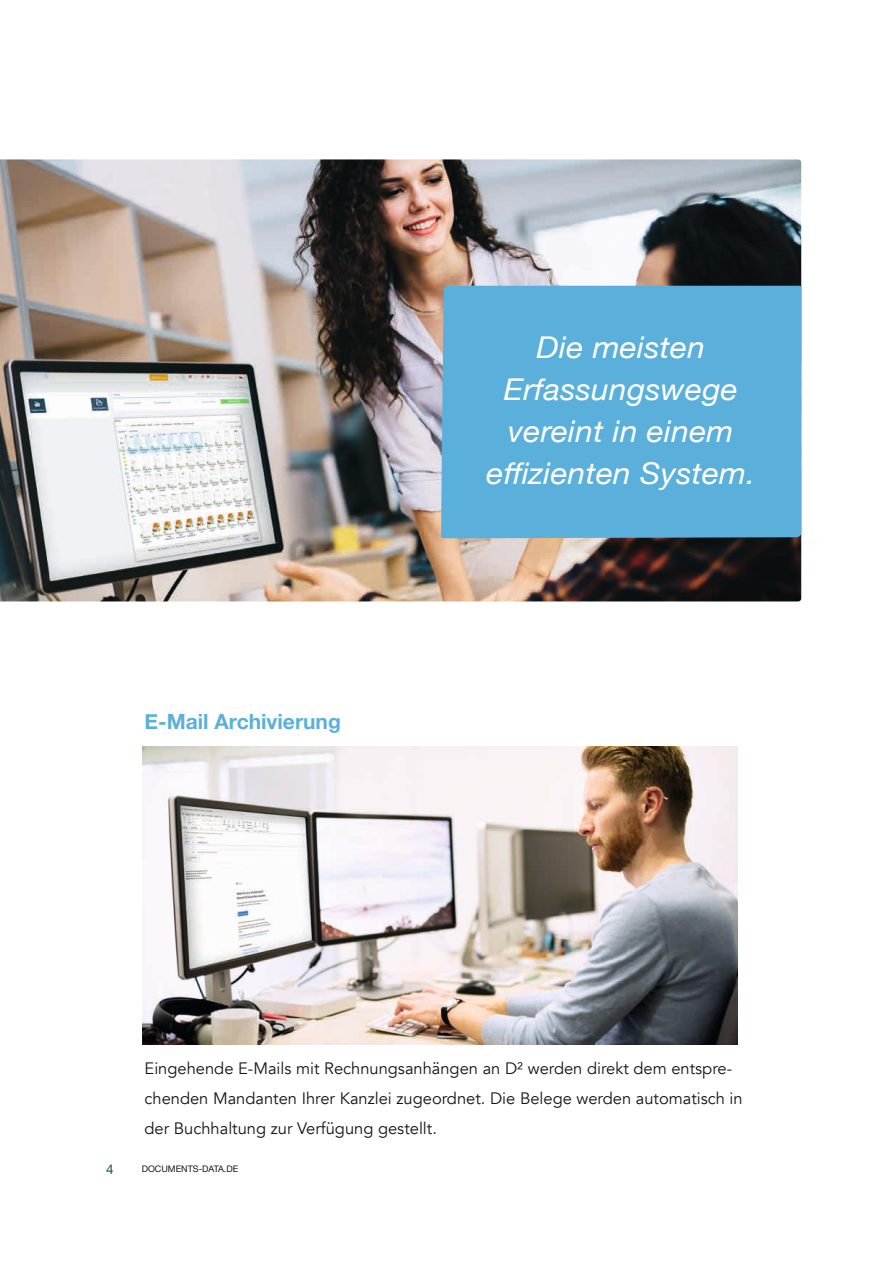
<style>
.page{position:relative;width:893px;height:1263px;background:#fff}
.page>*{position:absolute;margin:0;border:0;box-sizing:border-box;transform-origin:0 0}
.t1{font:italic 30px/42px "Helvetica Neue";letter-spacing:.01em;color:#fff;text-align:center;scale:1.05 1}
.t2{font:700 21px "Helvetica Neue";color:#5bb0db}
.t3{font:16.5px/30px "Avenir";color:#151616}
.t4{font:13.5px "Helvetica Neue";color:#025a4a}
.t5{font:9px "Helvetica Neue";color:#151616}
</style>
<div class="page">
<img style="left:0;top:159px;width:801px;height:442px">
<svg style="left:353px;top:286px;width:449px;height:252px;background:#62a4c7"></svg>
<img style="left:142px;top:746px;width:596px;height:298px">
<p class="t2" style="left:145px;top:705px;width:198px">E-Mail Archivierung</p>
<h1 class="t1" style="left:486px;top:328px;width:257px">Die meisten<br>Erfassungswege vereint in einem effizienten System.</h1>
<p class="t3" style="left:145px;top:1054px;width:600px">Eingehende E-Mails mit Rechnungsanhängen an D² werden direkt dem entspre&shy;chenden Mandanten Ihrer Kanzlei zugeordnet. Die Belege werden automatisch in der Buchhaltung zur Verfügung gestellt.</p>
<p class="t4" style="left:106px;top:1159px;width:9px">4</p>
<p class="t5" style="left:142px;top:1162px;width:98px">DOCUMENTS-DATA.DE</p>
</div>
